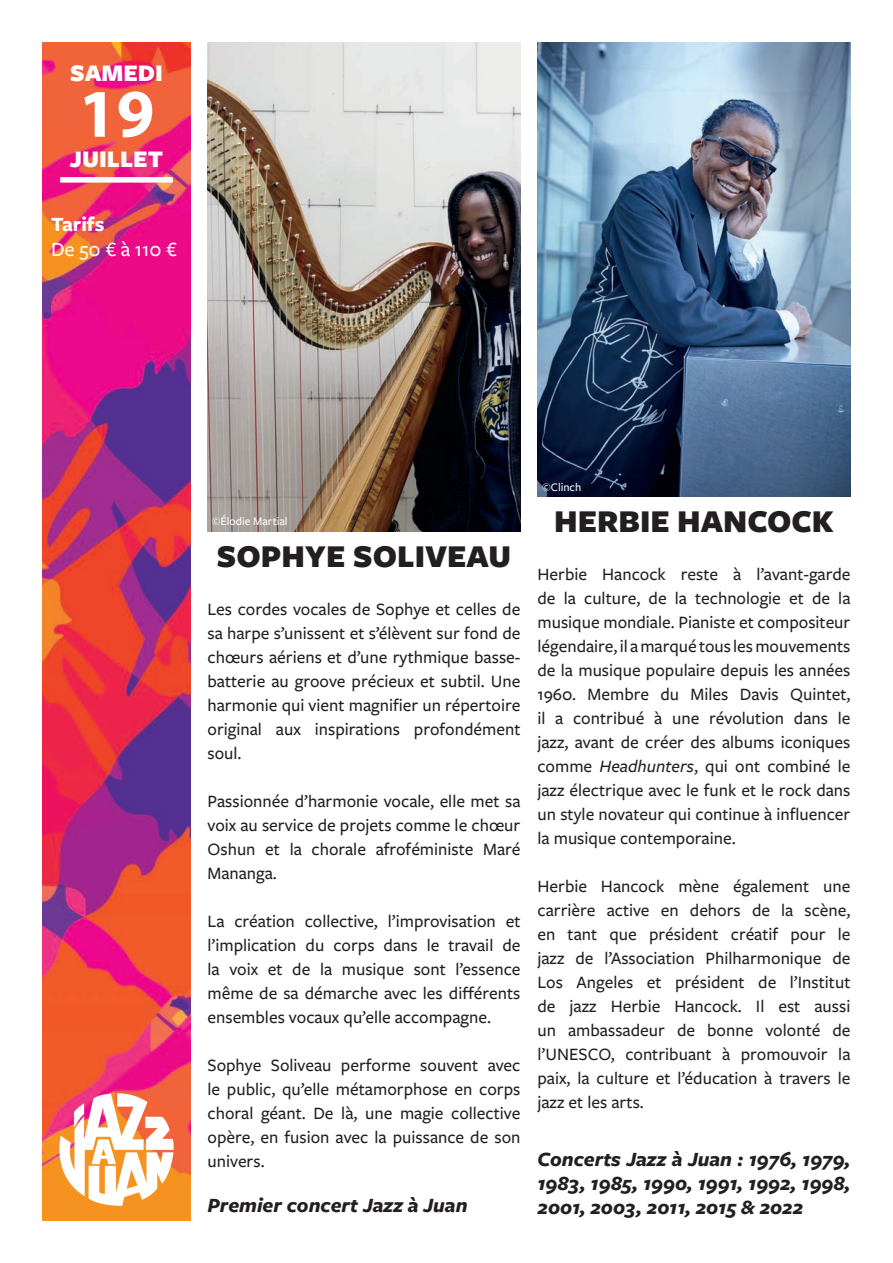
<style>
.page{position:relative;width:893px;height:1263px;background:#fff}
.page>*{position:absolute;margin:0;border:0;box-sizing:border-box;transform-origin:0 0}
.t1{font:700 68.55px "Myriad Hebrew";color:#fff}
.t2{font:900 33px "Freight Sans Pro";color:#231f20}
.t3{font:900 24.75px "Freight Sans Pro";color:#fff}
.t4{font:italic 700 21px/24px "Freight Sans Pro";color:#231f20;text-align:justify}
.t5{font:500 21px "Freight Sans Pro";color:#fff}
.t6{font:700 21px "Freight Sans Pro";color:#fff}
.t7{font:500 18px/24px "Freight Sans Pro";color:#231f20;text-align:justify}
.t8{font:500 12px "Freight Sans Pro";color:#fff}
.s1{font-style:italic}
</style>
<div class="page">
<img style="left:43px;top:43px;width:147px;height:1034px">
<div style="left:60px;top:177px;width:113px;height:6px;background:#fff"></div>
<img style="left:207px;top:43px;width:313px;height:488px">
<img style="left:537px;top:43px;width:313px;height:454px">
<img style="left:43px;top:1077px;width:147px;height:143px">
<h3 class="t3" style="left:70px;top:55px;width:94px">SAMEDI</h3>
<h1 class="t1" style="left:78px;top:75px;width:78px">19</h1>
<h3 class="t3" style="left:70px;top:142px;width:95px">JUILLET</h3>
<p class="t6" style="left:51px;top:209px;width:55px">Tarifs</p>
<p class="t5" style="left:51px;top:235px;width:127px">De 50 € à 110 €</p>
<p class="t8" style="left:212px;top:513px;width:77px">©Élodie Martial</p>
<h2 class="t2" style="left:217px;top:533px;width:296px">SOPHYE SOLIVEAU</h2>
<p class="t7" style="left:207px;top:596px;width:314px">Les cordes vocales de Sophye et celles de sa harpe s’unissent et s’élèvent sur fond de chœurs aériens et d’une rythmique basse&shy;batterie au groove précieux et subtil. Une harmonie qui vient magnifier un répertoire original aux inspirations profondément soul.</p>
<p class="t7" style="left:207px;top:788px;width:314px">Passionnée d’harmonie vocale, elle met sa voix au service de projets comme le chœur Oshun et la chorale afroféministe Maré Mananga.</p>
<p class="t7" style="left:207px;top:908px;width:314px">La création collective, l’improvisation et l’implication du corps dans le travail de la voix et de la musique sont l’essence même de sa démarche avec les différents ensembles vocaux qu’elle accompagne.</p>
<p class="t7" style="left:207px;top:1052px;width:314px">Sophye Soliveau performe souvent avec le public, qu’elle métamorphose en corps choral géant. De là, une magie collective opère, en fusion avec la puissance de son univers.</p>
<p class="t4" style="left:207px;top:1192px;width:261px">Premier concert Jazz à Juan</p>
<p class="t8" style="left:542px;top:479px;width:41px">©Clinch</p>
<h2 class="t2" style="left:554px;top:499px;width:281px">HERBIE HANCOCK</h2>
<p class="t7" style="left:537px;top:562px;width:314px">Herbie Hancock reste à l’avant-garde de la culture, de la technologie et de la musique mondiale. Pianiste et compositeur légendaire, il a marqué tous les mouvements de la musique populaire depuis les années 1960. Membre du Miles Davis Quintet, il a contribué à une révolution dans le jazz, avant de créer des albums iconiques comme <span class="s1">Headhunters</span>, qui ont combiné le jazz électrique avec le funk et le rock dans un style novateur qui continue à influencer la musique contemporaine.</p>
<p class="t7" style="left:537px;top:874px;width:314px">Herbie Hancock mène également une carrière active en dehors de la scène, en tant que président créatif pour le jazz de l’Association Philharmonique de Los Angeles et président de l’Institut de jazz Herbie Hancock. Il est aussi un ambassadeur de bonne volonté de l’UNESCO, contribuant à promouvoir la paix, la culture et l’éducation à travers le jazz et les arts.</p>
<p class="t4" style="left:537px;top:1146px;width:314px">Concerts Jazz à Juan : 1976, 1979, 1983, 1985, 1990, 1991, 1992, 1998, 2001, 2003, 2011, 2015 &amp; 2022</p>
</div>
